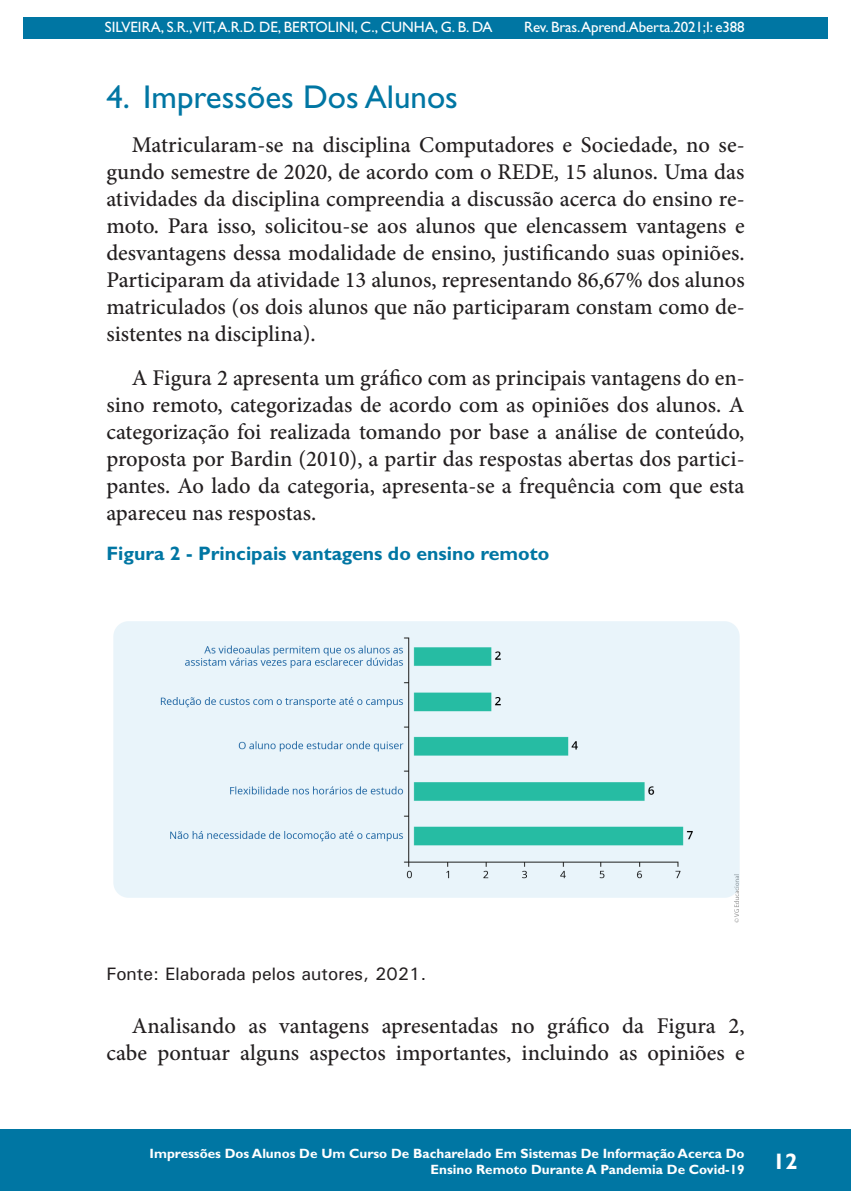
<style>
.page{position:relative;width:851px;height:1191px;background:#fff}
.page>*{position:absolute;margin:0;border:0;box-sizing:border-box;transform-origin:0 0}
.t1{font:33px "Gill Sans Std";color:#0076a3}
.Texto_corrido{font:500 22.5px/27px "Minion Pro";color:#231f20;text-align:justify}
.t2{font:700 22.5px "Gill Sans Std";color:#fff}
.Legenda_Figura{font:700 19.5px "Gill Sans Std";color:#0076a3}
.Fonte_Figura{font:500 18px "Univers";color:#231f20}
.t3{font:15px "Gill Sans Std";letter-spacing:-.01em;color:#fff}
.t4{font:700 13.5px/16.2px "Gill Sans Std";color:#fff;text-align:right}
</style>
<div class="page">
<hr style="left:104px;top:0;width:1px;height:467px;background:#0076a3">
<div style="left:23px;top:17px;width:804px;height:21px;background:#0076a3"></div>
<div style="left:0;top:1129px;width:850px;height:62px;background:#0076a3"></div>
<img style="left:113px;top:621px;width:627px;height:302px">
<p class="t3" style="left:105px;top:18px;width:389px">SILVEIRA, S.R.,VIT, A.R.D. DE, BERTOLINI, C., CUNHA, G. B. DA</p>
<p class="t3" style="left:524px;top:18px;width:222px">Rev. Bras.Aprend.Aberta.2021;I: e388</p>
<p class="t1" style="left:106px;top:77px;width:353px">4. Impressões Dos Alunos</p>
<p class="Texto_corrido" style="left:106px;top:131px;width:639px;text-indent:26px">Matricularam-se na disciplina Computadores e Sociedade, no se&shy;gundo semestre de 2020, de acordo com o REDE, 15 alunos. Uma das atividades da disciplina compreendia a discussão acerca do ensino re&shy;moto. Para isso, solicitou-se aos alunos que elencassem vantagens e desvantagens dessa modalidade de ensino, justificando suas opiniões.<br>Participaram da atividade 13 alunos, representando 86,67% dos alunos matriculados (os dois alunos que não participaram constam como de&shy;sistentes na disciplina).</p>
<p class="Texto_corrido" style="left:106px;top:364px;width:639px;text-indent:26px">A Figura 2 apresenta um gráfico com as principais vantagens do en&shy;sino remoto, categorizadas de acordo com as opiniões dos alunos. A categorização foi realizada tomando por base a análise de conteúdo, proposta por Bardin (2010), a partir das respostas abertas dos partici&shy;pantes. Ao lado da categoria, apresenta-se a frequência com que esta apareceu nas respostas.</p>
<p class="Legenda_Figura" style="left:106px;top:542px;width:444px">Figura 2 - Principais vantagens do ensino remoto</p>
<p class="Fonte_Figura" style="left:106px;top:962px;width:321px">Fonte: Elaborada pelos autores, 2021.</p>
<p class="Texto_corrido" style="left:106px;top:1012px;width:639px;text-align:right">Analisando as vantagens apresentadas no gráfico da Figura 2, cabe pontuar alguns aspectos importantes, incluindo as opiniões e</p>
<p class="t4" style="left:150px;top:1145px;width:596px">Impressões Dos Alunos De Um Curso De Bacharelado Em Sistemas De Informação Acerca Do<br>Ensino Remoto Durante A Pandemia De Covid-19</p>
<p class="t2" style="left:772px;top:1148px;width:26px">12</p>
</div>
